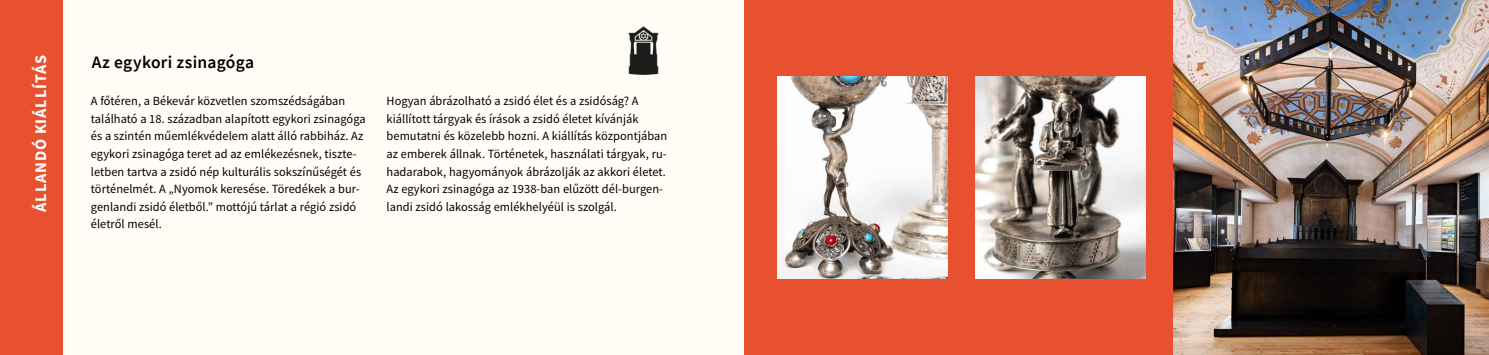
<style>
.page{position:relative;width:1489px;height:355px;background:#fff}
.page>*{position:absolute;margin:0;border:0;box-sizing:border-box;transform-origin:0 0}
.t1{font:600 17.5px "Source Sans Pro";letter-spacing:.015em;color:#000}
.t2{font:700 16.25px "Source Sans Pro";letter-spacing:.045em;color:#fff}
.t3{font:12.5px/17.5px "Source Sans Pro";letter-spacing:.005em;color:#000}
</style>
<div class="page">
<div style="left:0;top:0;width:744px;height:354px;background:#fffdf5"></div>
<div style="left:744px;top:0;width:744px;height:354px;background:#e7512f"></div>
<img style="left:1173px;top:0;width:315px;height:354px">
<img style="left:975px;top:76px;width:170px;height:202px">
<img style="left:777px;top:76px;width:170px;height:202px">
<div style="left:0;top:0;width:63px;height:354px;background:#e7512f"></div>
<img style="left:628px;top:27px;width:31px;height:48px">
<h2 class="t2" style="left:30px;top:211px;width:158px;rotate:-90deg">ÁLLANDÓ KIÁLLÍTÁS</h2>
<h1 class="t1" style="left:92px;top:51px;width:164px">Az egykori zsinagóga</h1>
<p class="t3" style="left:91px;top:92px;width:276px">A főtéren, a Békevár közvetlen szomszédságában található a 18. században alapított egykori zsinagóga és a szintén műemlékvédelem alatt álló rabbiház. Az egykori zsinagóga teret ad az emlékezésnek, tiszte&shy;letben tartva a zsidó nép kulturális sokszínűségét és történelmét. A „Nyomok keresése. Töredékek a bur&shy;genlandi zsidó életből.” mottójú tárlat a régió zsidó életről mesél.</p>
<p class="t3" style="left:386px;top:92px;width:282px">Hogyan ábrázolható a zsidó élet és a zsidóság? A kiállított tárgyak és írások a zsidó életet kívánják bemutatni és közelebb hozni. A kiállítás központjában az emberek állnak. Történetek, használati tárgyak, ru&shy;hadarabok, hagyományok ábrázolják az akkori életet.<br>Az egykori zsinagóga az 1938-ban elűzött dél-burgen&shy;landi zsidó lakosság emlékhelyéül is szolgál.</p>
</div>
